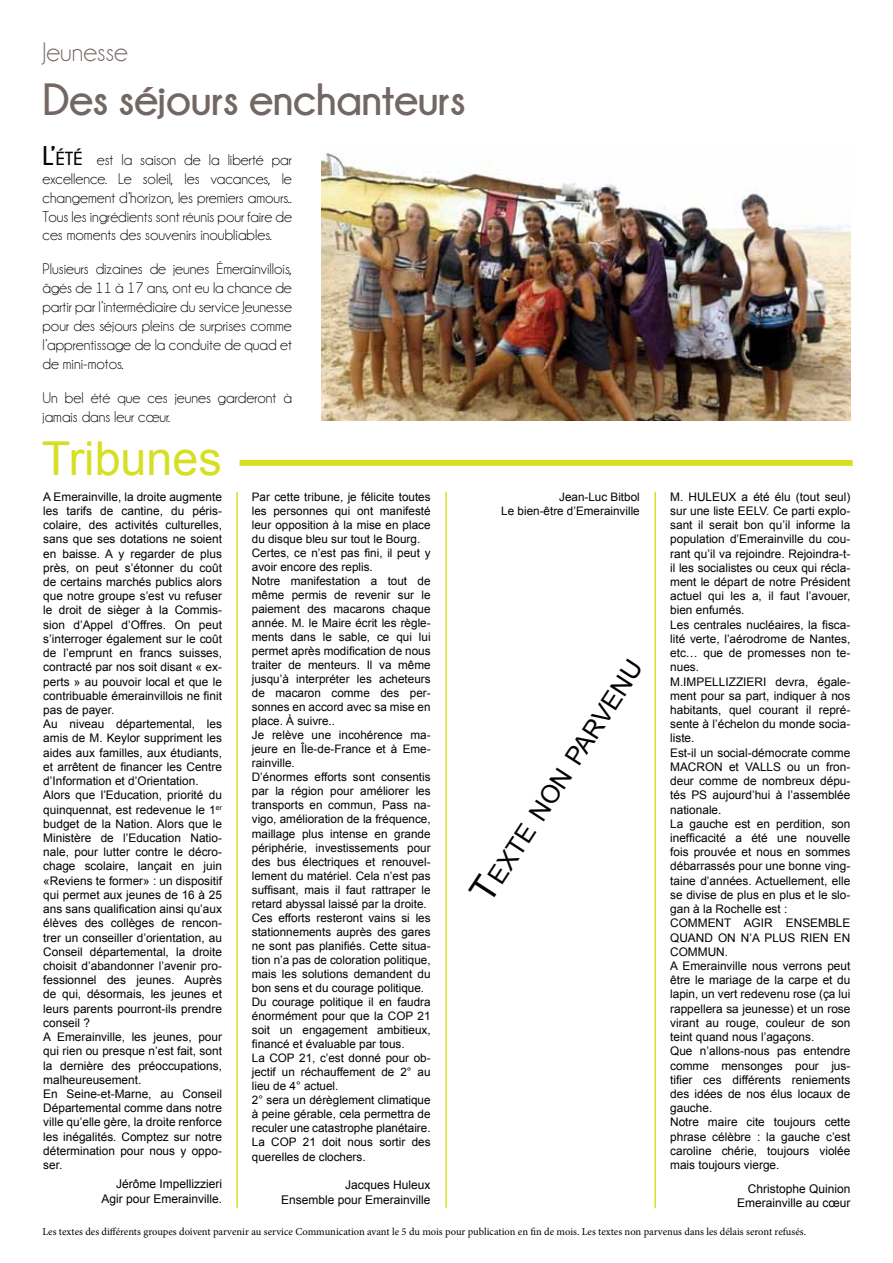
<style>
.page{position:relative;width:893px;height:1263px;background:#fff}
.page>*{position:absolute;margin:0;border:0;box-sizing:border-box;transform-origin:0 0}
.t1{font:46.65px "Arial";color:#d7df23}
.t2{font:700 45px "Champagne&Limousines";letter-spacing:-.01em;color:#726763}
.t3{font:27px "Champagne&Limousines";color:#726763}
.t4{font:25.2px "Arial";color:#000}
.t5{font:15.6px/18.9px "Champagne&Limousines";color:#000;text-align:justify}
.t6{font:12px/14.4px "Arial";color:#000;text-align:right}
.t7{font:11.85px/14.2px "Arial";color:#000}
.t8{font:11.7px/14.1px "Arial";color:#000}
.t9{font:10.5px "Minion Pro";color:#000}
.s1{font-weight:700;font-size:27px}
.s2{font-weight:700;font-size:18.9px}
.s3{font-size:36px}
</style>
<div class="page">
<hr style="left:236px;top:492px;width:2px;height:716px;background:#d7df23">
<hr style="left:445px;top:492px;width:2px;height:716px;background:#d7df23">
<hr style="left:654px;top:492px;width:2px;height:716px;background:#d7df23">
<div style="left:240px;top:460px;width:613px;height:6px;background:#d7df23"></div>
<img style="left:321px;top:152px;width:529px;height:268px">
<h3 class="t3" style="left:43px;top:39px;width:87px">Jeunesse</h3>
<h2 class="t2" style="left:43px;top:75px;width:425px">Des séjours enchanteurs</h2>
<h3 class="t5" style="left:43px;top:150px;width:251px"><span class="s1">L’</span><span class="s2">été</span> est la saison de la liberté par excellence. Le soleil, les vacances, le changement d’horizon, les premiers amours..<br>Tous les ingrédients sont réunis pour faire de ces moments des souvenirs inoubliables.</h3>
<h3 class="t5" style="left:43px;top:260px;width:251px">Plusieurs dizaines de jeunes Émerainvillois, âgés de 11 à 17 ans, ont eu la chance de partir par l’intermédiaire du service Jeunesse pour des séjours pleins de surprises comme l’apprentissage de la conduite de quad et de mini-motos.</h3>
<h3 class="t5" style="left:43px;top:388px;width:251px">Un bel été que ces jeunes garderont à jamais dans leur cœur.</h3>
<h1 class="t1" style="left:42px;top:428px;width:182px">Tribunes</h1>
<p class="t8" style="left:501px;top:489px;width:140px;text-align:right">Jean-Luc Bitbol<br>Le bien-être d’Emerainville</p>
<p class="t7" style="left:670px;top:489px;width:182px">M. HULEUX a été élu (tout seul) sur une liste EELV. Ce parti explo&shy;sant il serait bon qu’il informe la population d’Emerainville du cou&shy;rant qu’il va rejoindre. Rejoindra-t&shy;il les socialistes ou ceux qui récla&shy;ment le départ de notre Président actuel qui les a, il faut l’avouer, bien enfumés.<br>Les centrales nucléaires, la fisca&shy;lité verte, l’aérodrome de Nantes, etc… que de promesses non te&shy;nues.<br>M.IMPELLIZZIERI devra, égale&shy;ment pour sa part, indiquer à nos habitants, quel courant il repré&shy;sente à l’échelon du monde socia&shy;liste.<br>Est-il un social-démocrate comme<br>MACRON et VALLS ou un fron&shy;deur comme de nombreux dépu&shy;tés PS aujourd’hui à l’assemblée nationale.<br>La gauche est en perdition, son inefficacité a été une nouvelle fois prouvée et nous en sommes débarrassés pour une bonne ving&shy;taine d’années. Actuellement, elle se divise de plus en plus et le slo&shy;gan à la Rochelle est :<br>COMMENT AGIR ENSEMBLE<br>QUAND ON N’A PLUS RIEN EN<br>COMMUN.<br>A Emerainville nous verrons peut être le mariage de la carpe et du lapin, un vert redevenu rose (ça lui rappellera sa jeunesse) et un rose virant au rouge, couleur de son teint quand nous l’agaçons.<br>Que n’allons-nous pas entendre comme mensonges pour jus&shy;tifier ces différents reniements des idées de nos élus locaux de gauche.<br>Notre maire cite toujours cette phrase célèbre : la gauche c’est caroline chérie, toujours violée mais toujours vierge.</p>
<p class="t6" style="left:737px;top:1181px;width:115px">Christophe Quinion<br>Emerainville au cœur</p>
<p class="t9" style="left:43px;top:1225px;width:765px">Les textes des différents groupes doivent parvenir au service Communication avant le 5 du mois pour publication en fin de mois. Les textes non parvenus dans les délais seront refusés.</p>
<p class="t8" style="left:252px;top:489px;width:180px">Par cette tribune, je félicite toutes les personnes qui ont manifesté leur opposition à la mise en place du disque bleu sur tout le Bourg.<br>Certes, ce n’est pas fini, il peut y avoir encore des replis.<br>Notre manifestation a tout de même permis de revenir sur le paiement des macarons chaque année. M. le Maire écrit les règle&shy;ments dans le sable, ce qui lui permet après modification de nous traiter de menteurs. Il va même jusqu’à interpréter les acheteurs de macaron comme des per&shy;sonnes en accord avec sa mise en place. À suivre..<br>Je relève une incohérence ma&shy;jeure en Île-de-France et à Eme&shy;rainville.<br>D’énormes efforts sont consentis par la région pour améliorer les transports en commun, Pass na&shy;vigo, amélioration de la fréquence, maillage plus intense en grande périphérie, investissements pour des bus électriques et renouvel&shy;lement du matériel. Cela n’est pas suffisant, mais il faut rattraper le retard abyssal laissé par la droite.<br>Ces efforts resteront vains si les stationnements auprès des gares ne sont pas planifiés. Cette situa&shy;tion n’a pas de coloration politique, mais les solutions demandent du bon sens et du courage politique.<br>Du courage politique il en faudra énormément pour que la COP 21 soit un engagement ambitieux, financé et évaluable par tous.<br>La COP 21, c’est donné pour ob&shy;jectif un réchauffement de 2° au lieu de 4° actuel.<br>2° sera un dérèglement climatique à peine gérable, cela permettra de reculer une catastrophe planétaire.<br>La COP 21 doit nous sortir des querelles de clochers.</p>
<p class="t6" style="left:281px;top:1178px;width:151px">Jacques Huleux<br>Ensemble pour Emerainville</p>
<p class="t7" style="left:43px;top:489px;width:180px">A Emerainville, la droite augmente les tarifs de cantine, du péris&shy;colaire, des activités culturelles, sans que ses dotations ne soient en baisse. A y regarder de plus près, on peut s’étonner du coût de certains marchés publics alors que notre groupe s’est vu refuser le droit de sièger à la Commis&shy;sion d’Appel d’Offres. On peut s’interroger également sur le coût de l’emprunt en francs suisses, contracté par nos soit disant « ex&shy;perts » au pouvoir local et que le contribuable émerainvillois ne finit pas de payer.<br>Au niveau départemental, les amis de M. Keylor suppriment les aides aux familles, aux étudiants, et arrêtent de financer les Centre d’Information et d’Orientation.<br>Alors que l’Education, priorité du quinquennat, est redevenue le 1<sup>er </sup>budget de la Nation. Alors que le<br>Ministère de l’Education Natio&shy;nale, pour lutter contre le décro&shy;chage scolaire, lançait en juin «Reviens te former» : un dispositif qui permet aux jeunes de 16 à 25 ans sans qualification ainsi qu’aux élèves des collèges de rencon&shy;trer un conseiller d’orientation, au<br>Conseil départemental, la droite choisit d’abandonner l’avenir pro&shy;fessionnel des jeunes. Auprès de qui, désormais, les jeunes et leurs parents pourront-ils prendre conseil ?<br>A Emerainville, les jeunes, pour qui rien ou presque n’est fait, sont la dernière des préoccupations, malheureusement.<br>En Seine-et-Marne, au Conseil<br>Départemental comme dans notre ville qu’elle gère, la droite renforce les inégalités. Comptez sur notre détermination pour nous y oppo&shy;ser.</p>
<p class="t6" style="left:101px;top:1177px;width:122px">Jérôme Impellizzieri<br>Agir pour Emerainville.</p>
<h3 class="t4" style="left:468px;top:891px;width:285px;rotate:-57deg"><span class="s3">T</span>exte non parvenu</h3>
</div>
